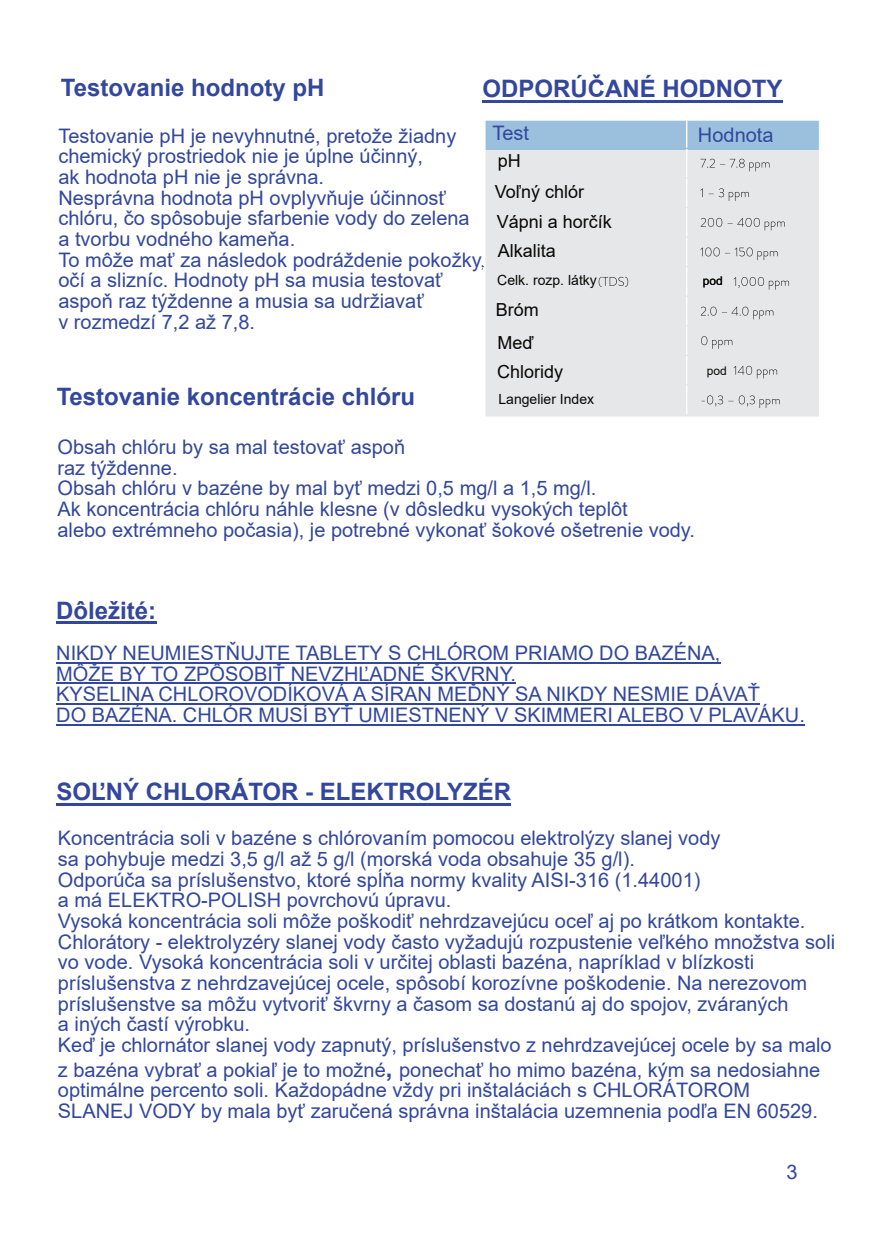
<style>
.page{position:relative;width:870px;height:1248px;background:#fff}
.page>*{position:absolute;margin:0;border:0;box-sizing:border-box;transform-origin:0 0}
.t1{font:700 24px "Arial";color:#32479d}
.t2{font:20px/20.6px "Arial";color:#32479d}
.t3{font:18px "Arial";color:#080704}
.t4{font:14px "Arial";color:#080704}
.t5{font:12px "Arial";color:#080704}
.s1{font-weight:700;font-size:24px}
</style>
<div class="page">
<svg style="left:485px;top:120px;width:334px;height:294px;background:#dde1e6"></svg>
<hr style="left:483px;top:100px;width:300px;height:2px;background:#32479d">
<hr style="left:56px;top:621px;width:100px;height:3px;background:#32479d">
<hr style="left:56px;top:662px;width:664px;height:2px;background:#32479d">
<hr style="left:56px;top:683px;width:460px;height:1px;background:#32479d">
<hr style="left:56px;top:703px;width:704px;height:2px;background:#32479d">
<hr style="left:56px;top:724px;width:749px;height:2px;background:#32479d">
<hr style="left:56px;top:803px;width:455px;height:2px;background:#32479d">
<p class="t1" style="left:61px;top:79px;width:265px">Testovanie hodnoty pH</p>
<p class="t1" style="left:483px;top:80px;width:302px">ODPORÚČANÉ HODNOTY</p>
<p class="t2" style="left:58px;top:127px;width:429px">Testovanie pH je nevyhnutné, pretože žiadny chemický prostriedok nie je úplne účinný,<br>ak hodnota pH nie je správna.<br>Nesprávna hodnota pH ovplyvňuje účinnosť chlóru, čo spôsobuje sfarbenie vody do zelena a tvorbu vodného kameňa.<br>To môže mať za následok podráždenie pokožky, očí a slizníc. Hodnoty pH sa musia testovať aspoň raz týždenne a musia sa udržiavať<br>v rozmedzí 7,2 až 7,8.</p>
<p class="t2" style="left:493px;top:125px;width:38px">Test</p>
<p class="t3" style="left:498px;top:154px;width:25px">pH</p>
<p class="t3" style="left:495px;top:185px;width:91px">Voľný chlór</p>
<p class="t3" style="left:497px;top:215px;width:117px">Vápni a horčík</p>
<p class="t3" style="left:498px;top:244px;width:60px">Alkalita</p>
<p class="t4" style="left:497px;top:274px;width:101px">Celk. rozp. látky</p>
<p class="t3" style="left:496px;top:303px;width:45px">Bróm</p>
<p class="t3" style="left:498px;top:336px;width:38px">Meď</p>
<p class="t2" style="left:698px;top:126px;width:77px">Hodnota</p>
<p class="t5" style="left:703px;top:276px;width:22px">pod</p>
<p class="t3" style="left:497px;top:364px;width:68px">Chloridy</p>
<p class="t4" style="left:498px;top:394px;width:97px">Langelier Index</p>
<p class="t1" style="left:57px;top:388px;width:360px">Testovanie koncentrácie chlóru</p>
<p class="t2" style="left:58px;top:438px;width:639px">Obsah chlóru by sa mal testovať aspoň<br>raz týždenne.<br>Obsah chlóru v bazéne by mal byť medzi 0,5 mg/l a 1,5 mg/l.<br>Ak koncentrácia chlóru náhle klesne (v dôsledku vysokých teplôt<br>alebo extrémneho počasia), je potrebné vykonať šokové ošetrenie vody.</p>
<p class="t5" style="left:707px;top:366px;width:22px">pod</p>
<p class="t1" style="left:56px;top:601px;width:102px">Dôležité:</p>
<p class="t2" style="left:56px;top:644px;width:750px">NIKDY NEUMIESTŇUJTE TABLETY S CHLÓROM PRIAMO DO BAZÉNA,<br>MÔŽE BY TO ZPÔSOBIŤ NEVZHĽADNÉ ŠKVRNY.<br>KYSELINA CHLOROVODÍKOVÁ A SÍRAN MEĎNÝ SA NIKDY NESMIE DÁVAŤ<br>DO BAZÉNA. CHLÓR MUSÍ BYŤ UMIESTNENÝ V SKIMMERI ALEBO V PLAVÁKU.</p>
<p class="t1" style="left:56px;top:783px;width:456px">SOĽNÝ CHLORÁTOR - ELEKTROLYZÉR</p>
<p class="t2" style="left:58px;top:830px;width:779px">Koncentrácia soli v bazéne s chlórovaním pomocou elektrolýzy slanej vody<br>sa pohybuje medzi 3,5 g/l až 5 g/l (morská voda obsahuje 35 g/l).<br>Odporúča sa príslušenstvo, ktoré spĺňa normy kvality AISI-316 (1.44001)<br>a má ELEKTRO-POLISH povrchovú úpravu.<br>Vysoká koncentrácia soli môže poškodiť nehrdzavejúcu oceľ aj po krátkom kontakte.<br>Chlorátory - elektrolyzéry slanej vody často vyžadujú rozpustenie veľkého množstva soli vo vode. Vysoká koncentrácia soli v určitej oblasti bazéna, napríklad v blízkosti príslušenstva z nehrdzavejúcej ocele, spôsobí korozívne poškodenie. Na nerezovom príslušenstve sa môžu vytvoriť škvrny a časom sa dostanú aj do spojov, zváraných<br>a iných častí výrobku.<br>Keď je chlornátor slanej vody zapnutý, príslušenstvo z nehrdzavejúcej ocele by sa malo</p>
<p class="t2" style="left:58px;top:1061px;width:764px">z bazéna vybrať a pokiaľ je to možné<span class="s1">,</span> ponechať ho mimo bazéna, kým sa nedosiahne optimálne percento soli. Každopádne vždy pri inštaláciách s CHLORÁTOROM<br>SLANEJ VODY by mala byť zaručená správna inštalácia uzemnenia podľa EN 60529.</p>
<p class="t2" style="left:787px;top:1164px;width:13px">3</p>
</div>
